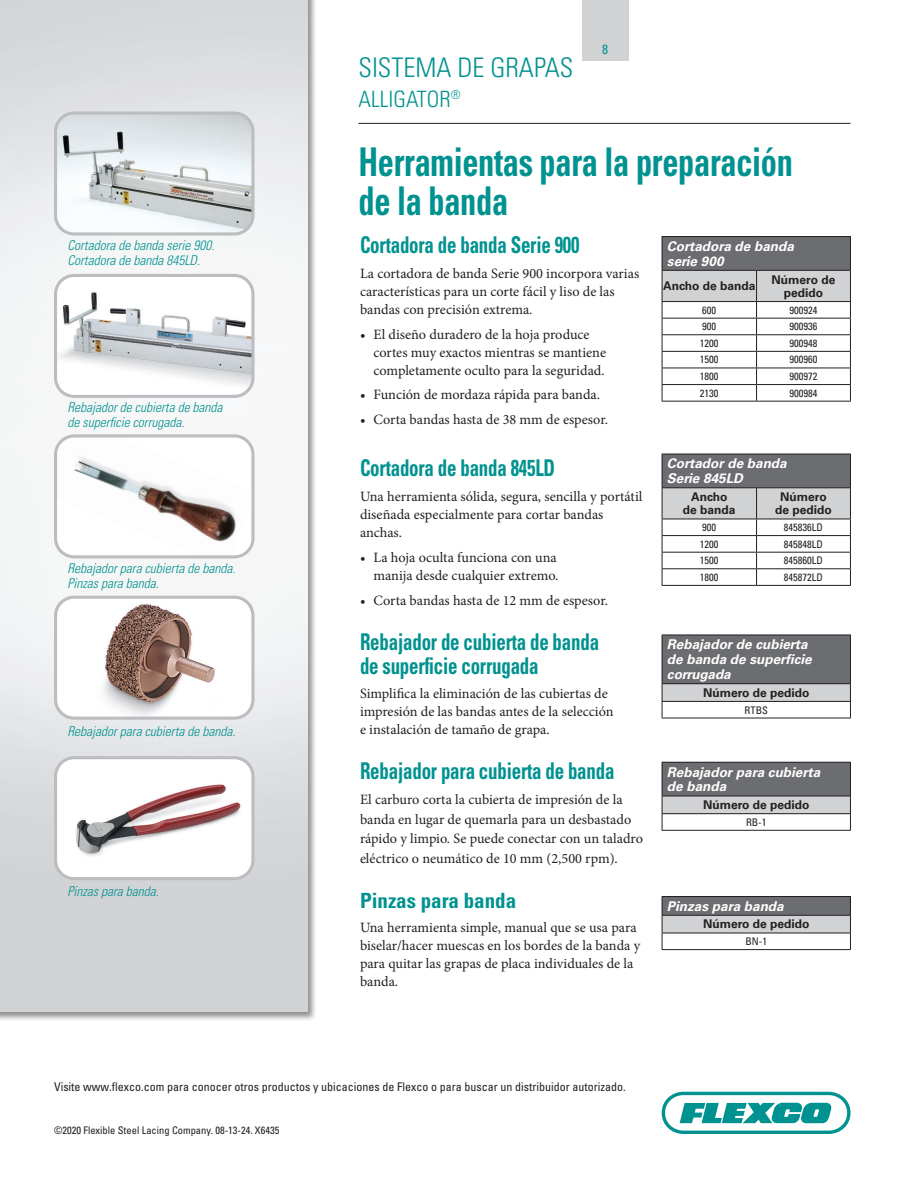
<style>
.page{position:relative;width:918px;height:1188px;background:#fff}
.page>*{position:absolute;margin:0;border:0;box-sizing:border-box;transform-origin:0 0}
.t1{font:700 condensed 39.6px/39px "Univers LT Std";letter-spacing:-.01em;color:#009290;scale:.82 1}
.t2{font:300 condensed 27px "Univers LT Std";color:#009290}
.t3{font:700 condensed 23.1px/24px "Univers LT Std";letter-spacing:-.01em;color:#009290;scale:.82 1}
.t4{font:300 condensed 22.5px "Univers LT Std";color:#009290}
.t5{font:700 condensed 21px "Univers LT Std";color:#009290}
.t6{font:14.25px/18px "Minion Pro";color:#231f20}
.t7{font:italic 300 condensed 13.5px/15px "Univers LT Std";color:#009290}
.t8{font:italic 700 13.5px/15px "Univers LT Std";color:#fff}
.t9{font:condensed 13.5px "Univers LT Std";color:#009290}
.t10{font:condensed 12px "Univers LT Std";color:#231f20}
.t11{font:700 12px/13.5px "Univers LT Std";color:#231f20;text-align:center}
.t12{font:condensed 10.5px "Univers LT Std";color:#231f20}
</style>
<div class="page">
<div style="left:582px;top:0;width:46px;height:60px;background:#d1d2d4"></div>
<div style="left:0;top:0;width:317px;height:1022px;background:#231f20;opacity:.5"></div>
<img style="left:0;top:0;width:307px;height:1012px">
<svg style="left:662px;top:1092px;width:189px;height:42px"></svg>
<hr style="left:358px;top:123px;width:492px;height:1px;background:#231f20">
<div style="left:662px;top:237px;width:188px;height:33px;background:#6c6d70"></div>
<hr style="left:850px;top:237px;width:1px;height:33px;background:#231f20">
<hr style="left:662px;top:236px;width:95px;height:1px;background:#231f20">
<hr style="left:662px;top:237px;width:1px;height:33px;background:#231f20">
<hr style="left:757px;top:236px;width:94px;height:1px;background:#231f20">
<hr style="left:757px;top:401px;width:94px;height:1px;background:#231f20">
<svg style="left:662px;top:270px;width:189px;height:131px"></svg>
<hr style="left:662px;top:401px;width:95px;height:1px;background:#231f20">
<img style="left:56px;top:113px;width:197px;height:121px">
<div style="left:54px;top:111px;width:201px;height:125px;border:3px solid #bcbdc0;border-radius:19px"></div>
<img style="left:56px;top:278px;width:197px;height:118px">
<div style="left:54px;top:274px;width:201px;height:124px;border:3px solid #bcbdc0;border-radius:19px"></div>
<div style="left:56px;top:597px;width:197px;height:121px;background:#fff;border-radius:19px"></div>
<img style="left:61px;top:597px;width:188px;height:121px">
<div style="left:54px;top:596px;width:201px;height:124px;border:3px solid #bcbdc0;border-radius:19px"></div>
<img style="left:56px;top:758px;width:197px;height:121px">
<div style="left:54px;top:756px;width:201px;height:124px;border:3px solid #bcbdc0;border-radius:19px"></div>
<img style="left:56px;top:436px;width:197px;height:121px">
<div style="left:54px;top:434px;width:201px;height:124px;border:3px solid #bcbdc0;border-radius:19px"></div>
<div style="left:662px;top:454px;width:188px;height:34px;background:#6c6d70"></div>
<hr style="left:850px;top:454px;width:1px;height:33px;background:#231f20">
<hr style="left:757px;top:585px;width:94px;height:1px;background:#231f20">
<hr style="left:662px;top:454px;width:95px;height:1px;background:#231f20">
<hr style="left:662px;top:454px;width:1px;height:33px;background:#231f20">
<hr style="left:757px;top:454px;width:94px;height:1px;background:#231f20">
<hr style="left:757px;top:487px;width:94px;height:1px;background:#231f20">
<hr style="left:662px;top:487px;width:95px;height:1px;background:#231f20">
<svg style="left:662px;top:488px;width:189px;height:97px"></svg>
<hr style="left:662px;top:585px;width:95px;height:1px;background:#231f20">
<div style="left:662px;top:635px;width:188px;height:49px;background:#6c6d70"></div>
<div style="left:662px;top:684px;width:188px;height:17px;background:#d1d2d4"></div>
<hr style="left:850px;top:635px;width:1px;height:48px;background:#231f20">
<hr style="left:662px;top:635px;width:189px;height:1px;background:#231f20">
<hr style="left:662px;top:635px;width:1px;height:48px;background:#231f20">
<hr style="left:662px;top:683px;width:189px;height:1px;background:#231f20">
<hr style="left:662px;top:701px;width:189px;height:1px;background:#231f20">
<svg style="left:662px;top:684px;width:1px;height:34px"></svg>
<svg style="left:850px;top:684px;width:1px;height:34px"></svg>
<hr style="left:662px;top:718px;width:189px;height:1px;background:#231f20">
<div style="left:662px;top:762px;width:188px;height:34px;background:#6c6d70"></div>
<div style="left:662px;top:796px;width:188px;height:18px;background:#d1d2d4"></div>
<hr style="left:850px;top:763px;width:1px;height:33px;background:#231f20">
<hr style="left:662px;top:762px;width:189px;height:1px;background:#231f20">
<hr style="left:662px;top:763px;width:1px;height:33px;background:#231f20">
<hr style="left:662px;top:796px;width:189px;height:1px;background:#231f20">
<hr style="left:662px;top:813px;width:189px;height:1px;background:#231f20">
<svg style="left:662px;top:796px;width:1px;height:34px"></svg>
<svg style="left:850px;top:796px;width:1px;height:34px"></svg>
<hr style="left:662px;top:830px;width:189px;height:1px;background:#231f20">
<div style="left:662px;top:897px;width:188px;height:18px;background:#6c6d70"></div>
<div style="left:662px;top:915px;width:188px;height:18px;background:#d1d2d4"></div>
<hr style="left:662px;top:896px;width:189px;height:1px;background:#231f20">
<hr style="left:662px;top:915px;width:189px;height:1px;background:#231f20">
<hr style="left:662px;top:933px;width:189px;height:1px;background:#231f20">
<svg style="left:662px;top:897px;width:1px;height:52px"></svg>
<svg style="left:850px;top:897px;width:1px;height:52px"></svg>
<hr style="left:662px;top:949px;width:189px;height:1px;background:#231f20">
<h2 class="t2" style="left:358px;top:51px;width:216px">SISTEMA DE GRAPAS</h2>
<h3 class="t4" style="left:358px;top:85px;width:104px">ALLIGATOR<sup>®</sup></h3>
<p class="t9" style="left:602px;top:41px;width:7px">8</p>
<p class="t7" style="left:68px;top:238px;width:148px">Cortadora de banda serie 900.<br>Cortadora de banda 845LD.</p>
<p class="t7" style="left:68px;top:400px;width:157px">Rebajador de cubierta de banda de superficie corrugada.</p>
<p class="t7" style="left:68px;top:561px;width:169px">Rebajador para cubierta de banda.<br>Pinzas para banda.</p>
<p class="t7" style="left:68px;top:724px;width:169px">Rebajador para cubierta de banda.</p>
<p class="t7" style="left:68px;top:884px;width:93px">Pinzas para banda.</p>
<h1 class="t1" style="left:358px;top:142px;width:531px">Herramientas para la preparación de la banda</h1>
<h3 class="t3" style="left:360px;top:233px;width:269px">Cortadora de banda Serie 900</h3>
<p class="t6" style="left:360px;top:264px;width:281px">La cortadora de banda Serie 900 incorpora varias características para un corte fácil y liso de las bandas con precisión extrema.</p>
<p class="t6" style="left:373px;top:325px;width:234px;text-indent:-13px">• El diseño duradero de la hoja produce cortes muy exactos mientras se mantiene completamente oculto para la seguridad.</p>
<p class="t6" style="left:360px;top:386px;width:242px">• Función de mordaza rápida para banda.</p>
<p class="t6" style="left:360px;top:411px;width:249px">• Corta bandas hasta de 38 mm de espesor.</p>
<h3 class="t3" style="left:360px;top:456px;width:239px">Cortadora de banda 845LD</h3>
<p class="t6" style="left:360px;top:488px;width:284px">Una herramienta sólida, segura, sencilla y portátil diseñada especialmente para cortar bandas anchas.</p>
<p class="t6" style="left:360px;top:548px;width:200px;text-align:right">• La hoja oculta funciona con una manija desde cualquier extremo.</p>
<p class="t6" style="left:360px;top:591px;width:249px">• Corta bandas hasta de 12 mm de espesor.</p>
<h3 class="t3" style="left:360px;top:629px;width:293px">Rebajador de cubierta de banda de superficie corrugada</h3>
<p class="t6" style="left:360px;top:685px;width:255px">Simplifica la eliminación de las cubiertas de impresión de las bandas antes de la selección e instalación de tamaño de grapa.</p>
<h3 class="t3" style="left:360px;top:759px;width:312px">Rebajador para cubierta de banda</h3>
<p class="t6" style="left:360px;top:790px;width:285px;line-height:19.5px">El carburo corta la cubierta de impresión de la banda en lugar de quemarla para un desbastado rápido y limpio. Se puede conectar con un taladro eléctrico o neumático de 10 mm (2,500 rpm).</p>
<h3 class="t5" style="left:360px;top:887px;width:158px">Pinzas para banda</h3>
<p class="t6" style="left:360px;top:919px;width:282px">Una herramienta simple, manual que se usa para biselar/hacer muescas en los bordes de la banda y para quitar las grapas de placa individuales de la banda.</p>
<p class="t8" style="left:667px;top:239px;width:128px">Cortadora de banda serie 900</p>
<p class="t11" style="left:663px;top:279px;width:94px">Ancho de banda</p>
<p class="t11" style="left:772px;top:273px;width:65px">Número de pedido</p>
<p class="t12" style="left:702px;top:303px;width:15px">600</p>
<p class="t12" style="left:790px;top:303px;width:29px">900924</p>
<p class="t12" style="left:702px;top:320px;width:15px">900</p>
<p class="t12" style="left:790px;top:320px;width:29px">900936</p>
<p class="t12" style="left:700px;top:336px;width:20px">1200</p>
<p class="t12" style="left:790px;top:336px;width:29px">900948</p>
<p class="t12" style="left:700px;top:353px;width:20px">1500</p>
<p class="t12" style="left:790px;top:353px;width:29px">900960</p>
<p class="t12" style="left:700px;top:370px;width:20px">1800</p>
<p class="t12" style="left:790px;top:370px;width:29px">900972</p>
<p class="t12" style="left:700px;top:386px;width:20px">2130</p>
<p class="t12" style="left:790px;top:386px;width:29px">900984</p>
<p class="t8" style="left:667px;top:456px;width:121px">Cortador de banda<br>Serie 845LD</p>
<p class="t11" style="left:683px;top:490px;width:54px">Ancho de banda</p>
<p class="t11" style="left:775px;top:490px;width:58px">Número de pedido</p>
<p class="t12" style="left:702px;top:521px;width:15px">900</p>
<p class="t12" style="left:784px;top:521px;width:41px">845836LD</p>
<p class="t12" style="left:700px;top:537px;width:20px">1200</p>
<p class="t12" style="left:784px;top:537px;width:41px">845848LD</p>
<p class="t12" style="left:700px;top:554px;width:20px">1500</p>
<p class="t12" style="left:784px;top:554px;width:41px">845860LD</p>
<p class="t12" style="left:700px;top:570px;width:20px">1800</p>
<p class="t12" style="left:784px;top:570px;width:41px">845872LD</p>
<p class="t8" style="left:667px;top:637px;width:146px">Rebajador de cubierta de banda de superficie corrugada</p>
<p class="t11" style="left:703px;top:686px;width:108px">Número de pedido</p>
<p class="t12" style="left:745px;top:703px;width:25px">RTBS</p>
<p class="t8" style="left:667px;top:764px;width:155px">Rebajador para cubierta de banda</p>
<p class="t11" style="left:703px;top:798px;width:108px">Número de pedido</p>
<p class="t12" style="left:746px;top:815px;width:22px">RB-1</p>
<p class="t8" style="left:667px;top:899px;width:118px">Pinzas para banda</p>
<p class="t11" style="left:703px;top:918px;width:108px">Número de pedido</p>
<p class="t12" style="left:745px;top:935px;width:23px">BN-1</p>
<p class="t10" style="left:54px;top:1079px;width:573px">Visite www.flexco.com para conocer otros productos y ubicaciones de Flexco o para buscar un distribuidor autorizado.</p>
<p class="t12" style="left:54px;top:1124px;width:227px">©2020 Flexible Steel Lacing Company. 08-13-24. X6435</p>
</div>
